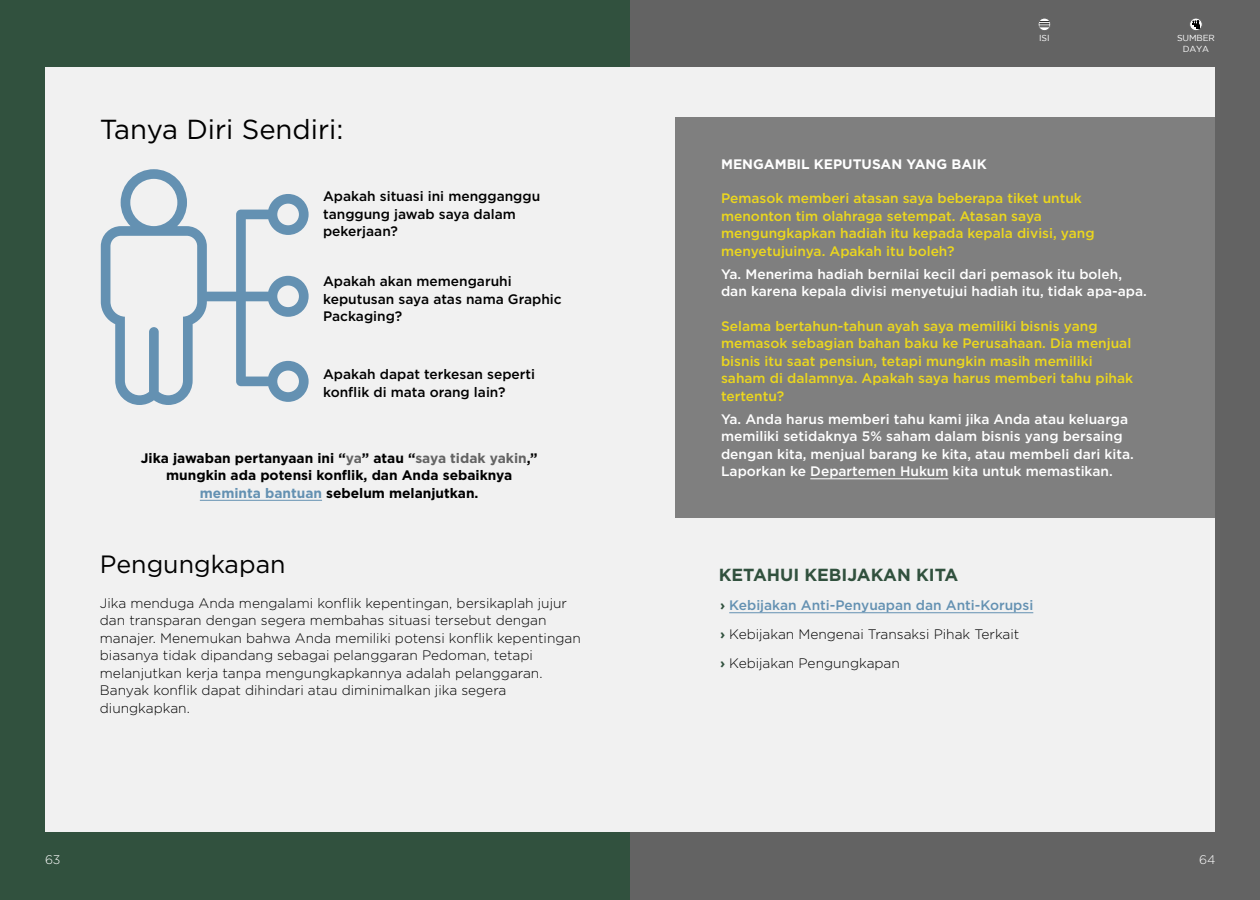
<style>
.page{position:relative;width:1260px;height:900px;background:#fff}
.page>*{position:absolute;margin:0;border:0;box-sizing:border-box;transform-origin:0 0}
.t1{font:27.5px "Gotham";color:#000}
.t2{font:25px "Gotham";color:#000}
.t3{font:700 17.5px "Gotham";color:#31513e}
.t4{font:300 13.75px/17.5px "Gotham";color:#000}
.t5{font:500 13.75px/17.5px "Gotham";color:#ecd71d}
.t6{font:500 13.75px/17.5px "Gotham";color:#fff}
.t7{font:500 13.75px/17.5px "Gotham";color:#000}
.t8{font:700 13.75px/17.5px "Gotham";color:#000;text-align:center}
.t9{font:700 13.75px "Gotham";color:#fff}
.t10{font:300 12.5px "Gotham";color:#fff}
.t11{font:8.75px/10.5px "Gotham";letter-spacing:-.015em;color:#fff;text-align:center}
.s1{color:#636363}
.s2{color:#6491b2}
.s3{font-weight:700;color:#31513e}
.s4{font-weight:500;color:#6491b2}
</style>
<div class="page">
<div style="left:0;top:0;width:630px;height:900px;background:#31513e"></div>
<div style="left:630px;top:0;width:630px;height:900px;background:#636363"></div>
<div style="left:45px;top:68px;width:1170px;height:764px;background:#f1f1f1"></div>
<svg style="left:1190px;top:18px;width:12px;height:13px"></svg>
<div style="left:1189px;top:18px;width:14px;height:13px;border:1px solid #636363;border-radius:50%"></div>
<svg style="left:1192px;top:20px;width:8px;height:8px"></svg>
<svg style="left:1038px;top:18px;width:13px;height:13px"></svg>
<div style="left:1038px;top:18px;width:13px;height:13px;border:1px solid #636363;border-radius:50%"></div>
<svg style="left:1039px;top:21px;width:11px;height:6px"></svg>
<hr style="left:200px;top:500px;width:122px;height:1px;background:#6491b2">
<svg style="left:101px;top:169px;width:208px;height:236px"></svg>
<hr style="left:729px;top:612px;width:304px;height:1px;background:#6491b2">
<div style="left:675px;top:117px;width:543px;height:400px;background:#7f7f7f"></div>
<hr style="left:810px;top:478px;width:139px;height:1px;background:#fff">
<h1 class="t1" style="left:100px;top:112px;width:245px">Tanya Diri Sendiri:</h1>
<p class="t7" style="left:323px;top:187px;width:219px">Apakah situasi ini mengganggu tanggung jawab saya dalam pekerjaan?</p>
<p class="t7" style="left:323px;top:273px;width:240px">Apakah akan memengaruhi keputusan saya atas nama Graphic<br>Packaging?</p>
<p class="t7" style="left:323px;top:365px;width:214px">Apakah dapat terkesan seperti konflik di mata orang lain?</p>
<p class="t8" style="left:141px;top:449px;width:398px">Jika jawaban pertanyaan ini “<span class="s1">ya</span>” atau “<span class="s1">saya tidak yakin</span>,” mungkin ada potensi konflik, dan Anda sebaiknya <span class="s2">meminta bantuan</span> sebelum melanjutkan.</p>
<h2 class="t2" style="left:100px;top:549px;width:187px">Pengungkapan</h2>
<p class="t4" style="left:100px;top:594px;width:482px">Jika menduga Anda mengalami konflik kepentingan, bersikaplah jujur dan transparan dengan segera membahas situasi tersebut dengan manajer. Menemukan bahwa Anda memiliki potensi konflik kepentingan biasanya tidak dipandang sebagai pelanggaran Pedoman, tetapi melanjutkan kerja tanpa mengungkapkannya adalah pelanggaran.<br>Banyak konflik dapat dihindari atau diminimalkan jika segera diungkapkan.</p>
<p class="t11" style="left:1039px;top:33px;width:12px">ISI</p>
<p class="t11" style="left:1177px;top:33px;width:39px">SUMBER<br>DAYA</p>
<p class="t9" style="left:721px;top:155px;width:267px">MENGAMBIL KEPUTUSAN YANG BAIK</p>
<p class="t5" style="left:721px;top:189px;width:375px">Pemasok memberi atasan saya beberapa tiket untuk menonton tim olahraga setempat. Atasan saya mengungkapkan hadiah itu kepada kepala divisi, yang menyetujuinya. Apakah itu boleh?</p>
<p class="t6" style="left:721px;top:265px;width:427px">Ya. Menerima hadiah bernilai kecil dari pemasok itu boleh, dan karena kepala divisi menyetujui hadiah itu, tidak apa-apa.</p>
<p class="t5" style="left:721px;top:317px;width:414px">Selama bertahun-tahun ayah saya memiliki bisnis yang memasok sebagian bahan baku ke Perusahaan. Dia menjual bisnis itu saat pensiun, tetapi mungkin masih memiliki saham di dalamnya. Apakah saya harus memberi tahu pihak tertentu?</p>
<p class="t6" style="left:721px;top:410px;width:414px">Ya. Anda harus memberi tahu kami jika Anda atau keluarga memiliki setidaknya 5% saham dalam bisnis yang bersaing dengan kita, menjual barang ke kita, atau membeli dari kita.<br>Laporkan ke Departemen Hukum kita untuk memastikan.</p>
<p class="t3" style="left:719px;top:564px;width:241px">KETAHUI KEBIJAKAN KITA</p>
<p class="t4" style="left:720px;top:591px;width:315px;line-height:28.8px"><span class="s3">›</span> <span class="s4">Kebijakan Anti-Penyuapan dan Anti-Korupsi </span><span class="s3">›</span> Kebijakan Mengenai Transaksi Pihak Terkait<br><span class="s3">›</span> Kebijakan Pengungkapan</p>
<p class="t10" style="left:45px;top:853px;width:17px">63</p>
<p class="t10" style="left:1199px;top:853px;width:18px">64</p>
</div>
